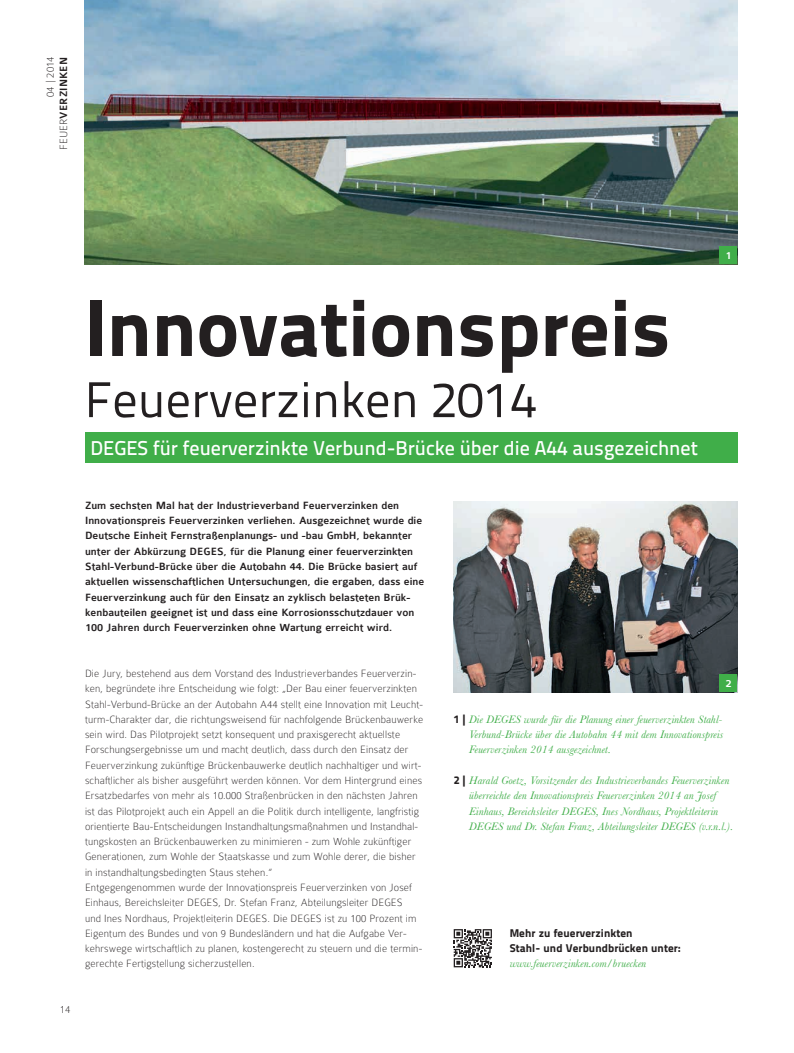
<style>
.page{position:relative;width:794px;height:1053px;background:#fff}
.page>*{position:absolute;margin:0;border:0;box-sizing:border-box;transform-origin:0 0}
.t1{font:800 80px "Titillium Text 22 L";color:#231f20}
.t2{font:50px "Titillium Text 22 L";color:#231f20}
.t3{font:500 20px "Titillium Text 22 L";color:#fff}
.t4{font:100 11.25px/15.2px "Colaborate";letter-spacing:.01em;color:#231f20;text-align:right}
.t5{font:500 11.25px/15.2px "Colaborate";color:#231f20}
.t6{font:italic 11.25px/15.2px "Baskerville";letter-spacing:.01em;color:#40ae49;text-align:justify}
.t7{font:800 11.25px/15.2px "Titillium Text 22 L";letter-spacing:.01em;color:#231f20}
.t8{font:500 11.25px "Colaborate";color:#fff}
.s1{font-weight:500}
.s2{font-family:"Titillium Text 22 L";font-weight:800;font-style:normal;color:#231f20}
</style>
<div class="page">
<img style="left:85px;top:0;width:652px;height:264px">
<div style="left:85px;top:432px;width:652px;height:31px;background:#40ae49"></div>
<svg style="left:454px;top:929px;width:38px;height:38px"></svg>
<img style="left:454px;top:501px;width:283px;height:191px">
<div style="left:719px;top:246px;width:18px;height:18px;background:#40ae49"></div>
<div style="left:719px;top:674px;width:18px;height:18px;background:#40ae49"></div>
<p class="t4" style="left:43px;top:150px;width:95px;line-height:13.5px;rotate:-90deg">04 | 2014<br>FEUER<span class="s1">VERZINKEN</span></p>
<h1 class="t1" style="left:85px;top:265px;width:588px">Innovationspreis</h1>
<h2 class="t2" style="left:85px;top:362px;width:453px">Feuerverzinken 2014</h2>
<h3 class="t3" style="left:90px;top:433px;width:609px">DEGES für feuerverzinkte Verbund-Brücke über die A44 ausgezeichnet</h3>
<p class="t8" style="left:725px;top:249px;width:8px">1</p>
<p class="t4" style="left:60px;top:1001px;width:12px">14</p>
<p class="t5" style="left:85px;top:498px;width:341px">Zum sechsten Mal hat der Industrieverband Feuerverzinken den Innovationspreis Feuerverzinken verliehen. Ausgezeichnet wurde die Deutsche Einheit Fernstraßenplanungs- und -bau GmbH, bekannter unter der Abkürzung DEGES, für die Planung einer feuerverzinkten Stahl-Verbund-Brücke über die Autobahn 44. Die Brücke basiert auf aktuellen wissenschaftlichen Untersuchungen, die ergaben, dass eine Feuerverzinkung auch für den Einsatz an zyklisch belasteten Brüc&shy;kenbauteilen geeignet ist und dass eine Korrosionsschutzdauer von 100 Jahren durch Feuerverzinken ohne Wartung erreicht wird.</p>
<p class="t4" style="left:85px;top:665px;width:340px;text-align:left">Die Jury, bestehend aus dem Vorstand des Industrieverbandes Feuerverzin&shy;ken, begründete ihre Entscheidung wie folgt: „Der Bau einer feuerverzinkten Stahl-Verbund-Brücke an der Autobahn A44 stellt eine Innovation mit Leucht&shy;turm-Charakter dar, die richtungsweisend für nachfolgende Brückenbauwerke sein wird. Das Pilotprojekt setzt konsequent und praxisgerecht aktuellste Forschungsergebnisse um und macht deutlich, dass durch den Einsatz der Feuerverzinkung zukünftige Brückenbauwerke deutlich nachhaltiger und wirt&shy;schaftlicher als bisher ausgeführt werden können. Vor dem Hintergrund eines Ersatzbedarfes von mehr als 10.000 Straßenbrücken in den nächsten Jahren ist das Pilotprojekt auch ein Appell an die Politik durch intelligente, langfristig orientierte Bau-Entscheidungen Instandhaltungsmaßnahmen und Instandhal&shy;tungskosten an Brückenbauwerken zu minimieren - zum Wohle zukünftiger Generationen, zum Wohle der Staatskasse und zum Wohle derer, die bisher in instandhaltungsbedingten Staus stehen.“<br>Entgegengenommen wurde der Innovationspreis Feuerverzinken von Josef Einhaus, Bereichsleiter DEGES, Dr. Stefan Franz, Abteilungsleiter DEGES<br>und Ines Nordhaus, Projektleiterin DEGES. Die DEGES ist zu 100 Prozent im Eigentum des Bundes und von 9 Bundesländern und hat die Aufgabe Ver&shy;kehrswege wirtschaftlich zu planen, kostengerecht zu steuern und die termin&shy;gerechte Fertigstellung sicherzustellen.</p>
<p class="t8" style="left:725px;top:677px;width:8px">2</p>
<p class="t6" style="left:469px;top:711px;width:256px;text-indent:-15px"><span class="s2">1 |</span> Die DEGES wurde für die Planung einer feuerverzinkten Stahl-Verbund-Brücke über die Autobahn 44 mit dem Innovationspreis Feuerverzinken 2014 ausgezeichnet.</p>
<p class="t6" style="left:469px;top:772px;width:265px;text-align:left;text-indent:-15px"><span class="s2">2 |</span>Harald Goetz, Vorsitzender des Industrieverbandes Feuerverzinken überreichte den Innovationspreis Feuerverzinken 2014 an Josef Einhaus, Bereichsleiter DEGES, Ines Nordhaus, Projektleiterin DEGES und Dr. Stefan Franz, Abteilungsleiter DEGES (v.r.n.l.).</p>
<p class="t7" style="left:509px;top:924px;width:172px">Mehr zu feuerverzinkten<br>Stahl- und Verbundbrücken unter:</p>
<p class="t6" style="left:509px;top:955px;width:138px">www.feuerverzinken.com/bruecken</p>
</div>
